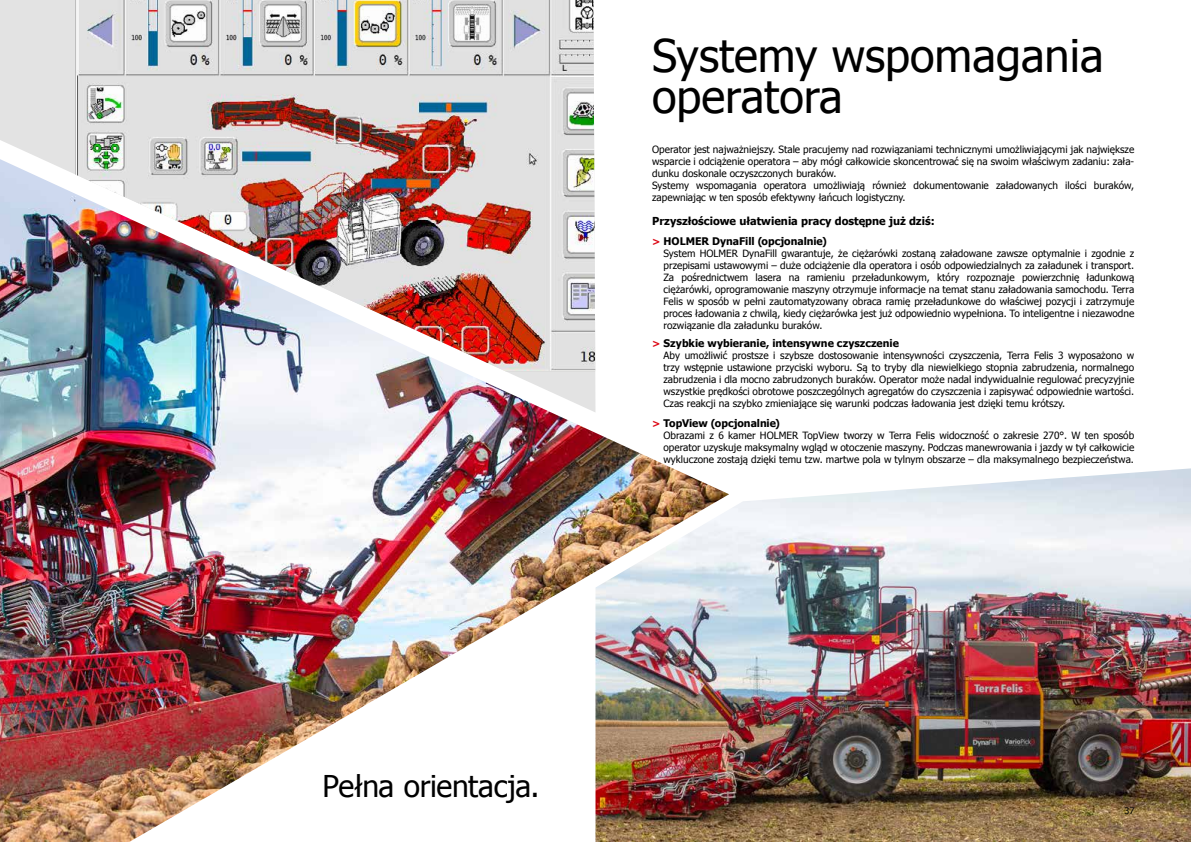
<style>
.page{position:relative;width:1191px;height:842px;background:#fff}
.page>*{position:absolute;margin:0;border:0;box-sizing:border-box;transform-origin:0 0}
.t1{font:45px/41px "Tahoma";color:#000}
.t2{font:30px "Tahoma";letter-spacing:-.01em;color:#000}
.t3{font:700 11px "Tahoma";color:#000}
.t4{font:700 10.5px "Tahoma";color:#000}
.t5{font:10px/12px "Tahoma";color:#000;text-align:justify}
.t6{font:9px "Tahoma";color:#000}
.s1{font-size:10px;color:#dc0714}
</style>
<div class="page">
<img style="left:729px;top:468px;width:462px;height:374px">
<img style="left:0;top:331px;width:729px;height:511px">
<img style="left:0;top:0;width:595px;height:412px">
<img style="left:76px;top:0;width:519px;height:371px">
<h1 class="t1" style="left:652px;top:33px;width:453px">Systemy wspomagania operatora</h1>
<p class="t5" style="left:652px;top:143px;width:483px;text-align:left">Operator jest najważniejszy. Stale pracujemy nad rozwiązaniami technicznymi umożliwiającymi jak największe wsparcie i odciążenie operatora – aby mógł całkowicie skoncentrować się na swoim właściwym zadaniu: zała&shy;dunku doskonale oczyszczonych buraków.<br>Systemy wspomagania operatora umożliwiają również dokumentowanie załadowanych ilości buraków, zapewniając w ten sposób efektywny łańcuch logistyczny.</p>
<p class="t3" style="left:652px;top:213px;width:284px">Przyszłościowe ułatwienia pracy dostępne już dziś:</p>
<p class="t4" style="left:652px;top:234px;width:176px"><span class="s1">&gt;</span> HOLMER DynaFill (opcjonalnie)</p>
<p class="t5" style="left:663px;top:247px;width:472px">System HOLMER DynaFill gwarantuje, że ciężarówki zostaną załadowane zawsze optymalnie i zgodnie z przepisami ustawowymi – duże odciążenie dla operatora i osób odpowiedzialnych za załadunek i transport.<br>Za pośrednictwem lasera na ramieniu przeładunkowym, który rozpoznaje powierzchnię ładunkową ciężarówki, oprogramowanie maszyny otrzymuje informacje na temat stanu załadowania samochodu. Terra Felis w sposób w pełni zautomatyzowany obraca ramię przeładunkowe do właściwej pozycji i zatrzymuje proces ładowania z chwilą, kiedy ciężarówka jest już odpowiednio wypełniona. To inteligentne i niezawodne rozwiązanie dla załadunku buraków.</p>
<p class="t4" style="left:652px;top:336px;width:248px"><span class="s1">&gt;</span> Szybkie wybieranie, intensywne czyszczenie</p>
<p class="t5" style="left:663px;top:349px;width:472px">Aby umożliwić prostsze i szybsze dostosowanie intensywności czyszczenia, Terra Felis 3 wyposażono w trzy wstępnie ustawione przyciski wyboru. Są to tryby dla niewielkiego stopnia zabrudzenia, normalnego zabrudzenia i dla mocno zabrudzonych buraków. Operator może nadal indywidualnie regulować precyzyjnie wszystkie prędkości obrotowe poszczególnych agregatów do czyszczenia i zapisywać odpowiednie wartości.<br>Czas reakcji na szybko zmieniające się warunki podczas ładowania jest dzięki temu krótszy.</p>
<p class="t4" style="left:652px;top:416px;width:129px"><span class="s1">&gt;</span> TopView (opcjonalnie)</p>
<p class="t5" style="left:663px;top:429px;width:472px">Obrazami z 6 kamer HOLMER TopView tworzy w Terra Felis widoczność o zakresie 270°. W ten sposób operator uzyskuje maksymalny wgląd w otoczenie maszyny. Podczas manewrowania i jazdy w tył całkowicie wykluczone zostają dzięki temu tzw. martwe pola w tylnym obszarze – dla maksymalnego bezpieczeństwa.</p>
<h2 class="t2" style="left:322px;top:766px;width:218px">Pełna orientacja.</h2>
<p class="t6" style="left:1124px;top:804px;width:11px">37</p>
</div>
